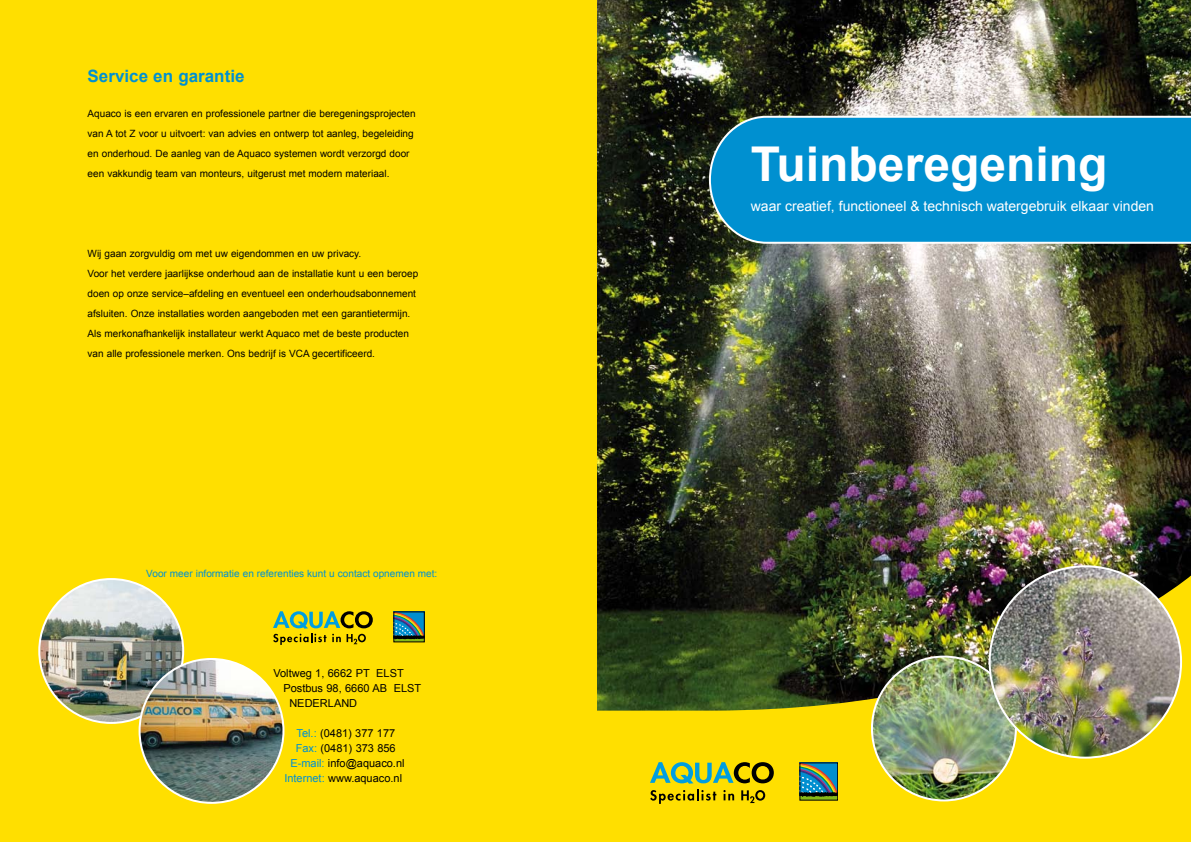
<style>
.page{position:relative;width:1191px;height:842px;background:#fff}
.page>*{position:absolute;margin:0;border:0;box-sizing:border-box;transform-origin:0 0}
.t1{font:700 48px "Arial";color:#fff}
.t2{font:700 17px "Arial";color:#0090d0}
.t3{font:14px "Arial";color:#fff}
.t4{font:11px/15px "Arial";color:#000;text-align:center}
.t5{font:10px/20px "Arial";color:#000}
.t6{font:10px "Arial";color:#0090d0}
.s1{color:#0090d0}
</style>
<div class="page">
<img style="left:596px;top:0;width:595px;height:568px">
<div style="left:0;top:0;width:596px;height:842px;background:#ffdf00"></div>
<svg style="left:596px;top:568px;width:595px;height:274px;fill:#ffdf00"></svg>
<img style="left:872px;top:657px;width:144px;height:143px;border-radius:50%">
<img style="left:990px;top:566px;width:190px;height:192px;border-radius:50%">
<svg style="left:708px;top:115px;width:483px;height:130px"></svg>
<img style="left:39px;top:579px;width:144px;height:144px;border-radius:50%">
<img style="left:140px;top:659px;width:143px;height:144px;border-radius:50%">
<svg style="left:650px;top:762px;width:124px;height:42px"></svg>
<svg style="left:801px;top:765px;width:35px;height:33px"></svg>
<div style="left:799px;top:763px;width:39px;height:37px;border:1px solid #000"></div>
<svg style="left:273px;top:611px;width:100px;height:34px"></svg>
<svg style="left:396px;top:614px;width:26px;height:26px"></svg>
<h2 class="t2" style="left:88px;top:67px;width:158px">Service en garantie</h2>
<p class="t5" style="left:88px;top:104px;width:329px">Aquaco is een ervaren en professionele partner die beregeningsprojecten van A tot Z voor u uitvoert: van advies en ontwerp tot aanleg, begeleiding en onderhoud. De aanleg van de Aquaco systemen wordt verzorgd door een vakkundig team van monteurs, uitgerust met modern materiaal.</p>
<p class="t5" style="left:88px;top:244px;width:332px">Wij gaan zorgvuldig om met uw eigendommen en uw privacy.<br>Voor het verdere jaarlijkse onderhoud aan de installatie kunt u een beroep doen op onze service–afdeling en eventueel een onderhoudsabonnement afsluiten. Onze installaties worden aangeboden met een garantietermijn.<br>Als merkonafhankelijk installateur werkt Aquaco met de beste producten van alle professionele merken. Ons bedrijf is VCA gecertificeerd.</p>
<p class="t6" style="left:146px;top:568px;width:292px">Voor meer informatie en referenties kunt u contact opnemen met:</p>
<p class="t4" style="left:273px;top:666px;width:132px">Voltweg 1, 6662 PT ELST</p>
<p class="t4" style="left:283px;top:681px;width:139px">Postbus 98, 6660 AB ELST</p>
<p class="t4" style="left:289px;top:696px;width:69px">NEDERLAND</p>
<p class="t4" style="left:284px;top:726px;width:122px"><span class="s1">Tel.:</span> (0481) 377 177<br><span class="s1">Fax:</span> (0481) 373 856<br><span class="s1">E-mail:</span> info@aquaco.nl<br><span class="s1">Internet:</span> www.aquaco.nl</p>
<h1 class="t1" style="left:751px;top:137px;width:358px">Tuinberegening</h1>
<h3 class="t3" style="left:751px;top:199px;width:405px">waar creatief, functioneel &amp; technisch watergebruik elkaar vinden</h3>
</div>
